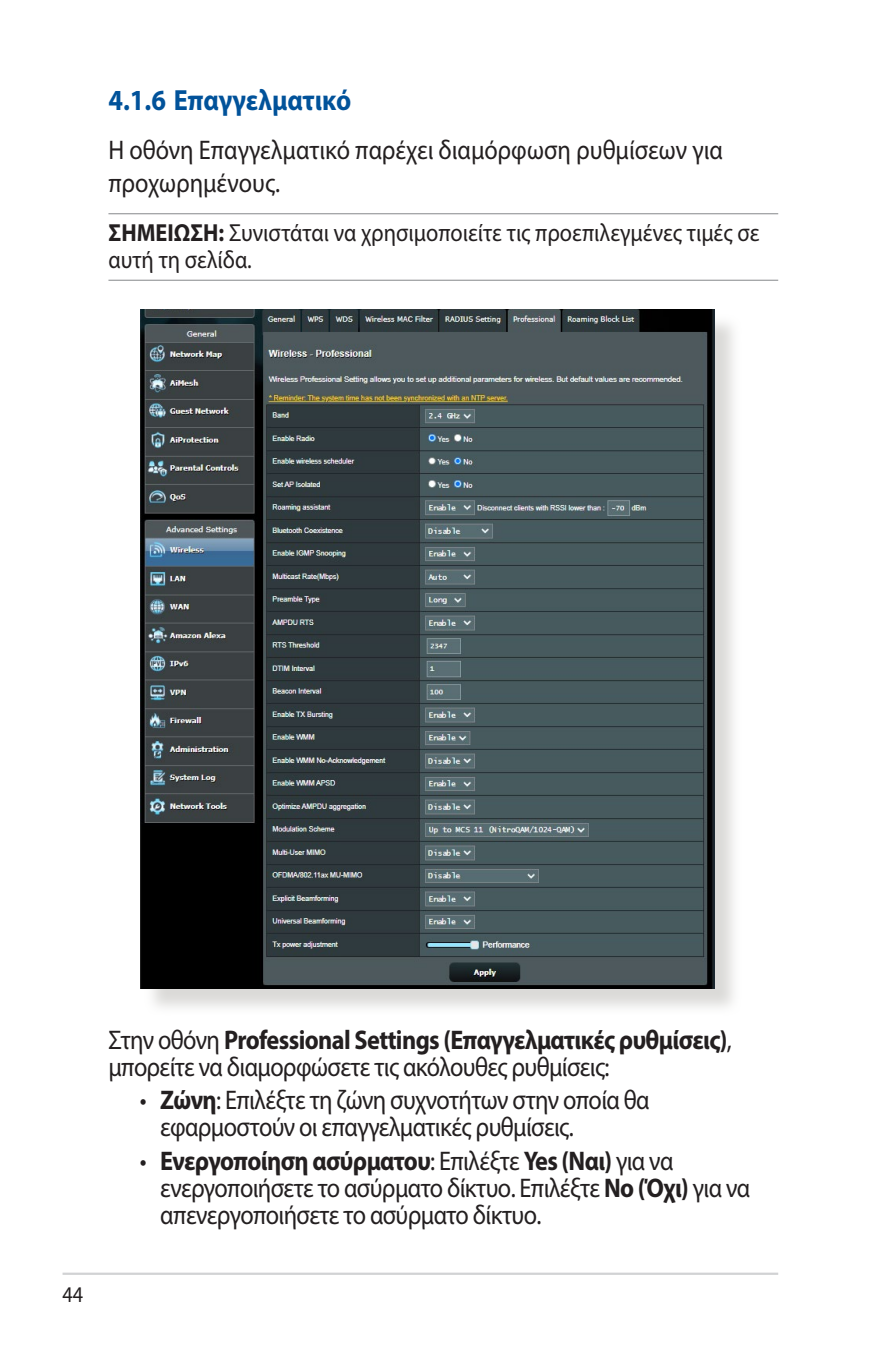
<style>
.page{position:relative;width:893px;height:1346px;background:#fff}
.page>*{position:absolute;margin:0;border:0;box-sizing:border-box;transform-origin:0 0}
.t1{font:700 29.25px "Myriad Pro";color:#01529a;scale:.9 1}
.t2{font:27px/27px "Myriad Pro";letter-spacing:-.025em;color:#231f20;scale:.9 1}
.t3{font:27px/32.4px "Myriad Pro";color:#231f20;scale:.9 1}
.t4{font:24.75px/27px "Myriad Pro";color:#231f20;scale:.9 1}
.t5{font:22.5px "Myriad Pro";color:#231f20;scale:.9 1}
.s1{font-weight:700}
</style>
<div class="page">
<hr style="left:63px;top:1272px;width:715px;height:3px;background:#d1d2d4">
<hr style="left:108px;top:213px;width:670px;height:1px;background:#939598">
<hr style="left:108px;top:280px;width:670px;height:1px;background:#939598">
<div style="left:144px;top:313px;width:598px;height:703px;background:#cfcecb;opacity:.75"></div>
<img style="left:140px;top:310px;width:574px;height:678px">
<p class="t1" style="left:108px;top:81px;width:271px">4.1.6 Επαγγελματικό</p>
<p class="t3" style="left:108px;top:134px;width:684px">Η οθόνη Επαγγελματικό παρέχει διαμόρφωση ρυθμίσεων για προχωρημένους.</p>
<p class="t4" style="left:108px;top:219px;width:725px"><span class="s1">ΣΗΜΕΙΩΣΗ:</span> Συνιστάται να χρησιμοποιείτε τις προεπιλεγμένες τιμές σε αυτή τη σελίδα.</p>
<p class="t5" style="left:63px;top:1281px;width:25px">44</p>
<p class="t2" style="left:108px;top:1026px;width:694px">Στην οθόνη <span class="s1">Professional Settings (Επαγγελματικές ρυθμίσεις)</span>, μπορείτε να διαμορφώσετε τις ακόλουθες ρυθμίσεις:</p>
<p class="t2" style="left:160px;top:1086px;width:545px;text-indent:-20px">• <span class="s1">Ζώνη</span>: Επιλέξτε τη ζώνη συχνοτήτων στην οποία θα εφαρμοστούν οι επαγγελματικές ρυθμίσεις.</p>
<p class="t2" style="left:160px;top:1146px;width:657px;text-indent:-20px">• <span class="s1">Ενεργοποίηση ασύρματου</span>: Επιλέξτε <span class="s1">Yes (Ναι)</span> για να ενεργοποιήσετε το ασύρματο δίκτυο. Επιλέξτε <span class="s1">No (Όχι)</span> για να απενεργοποιήσετε το ασύρματο δίκτυο.</p>
</div>
